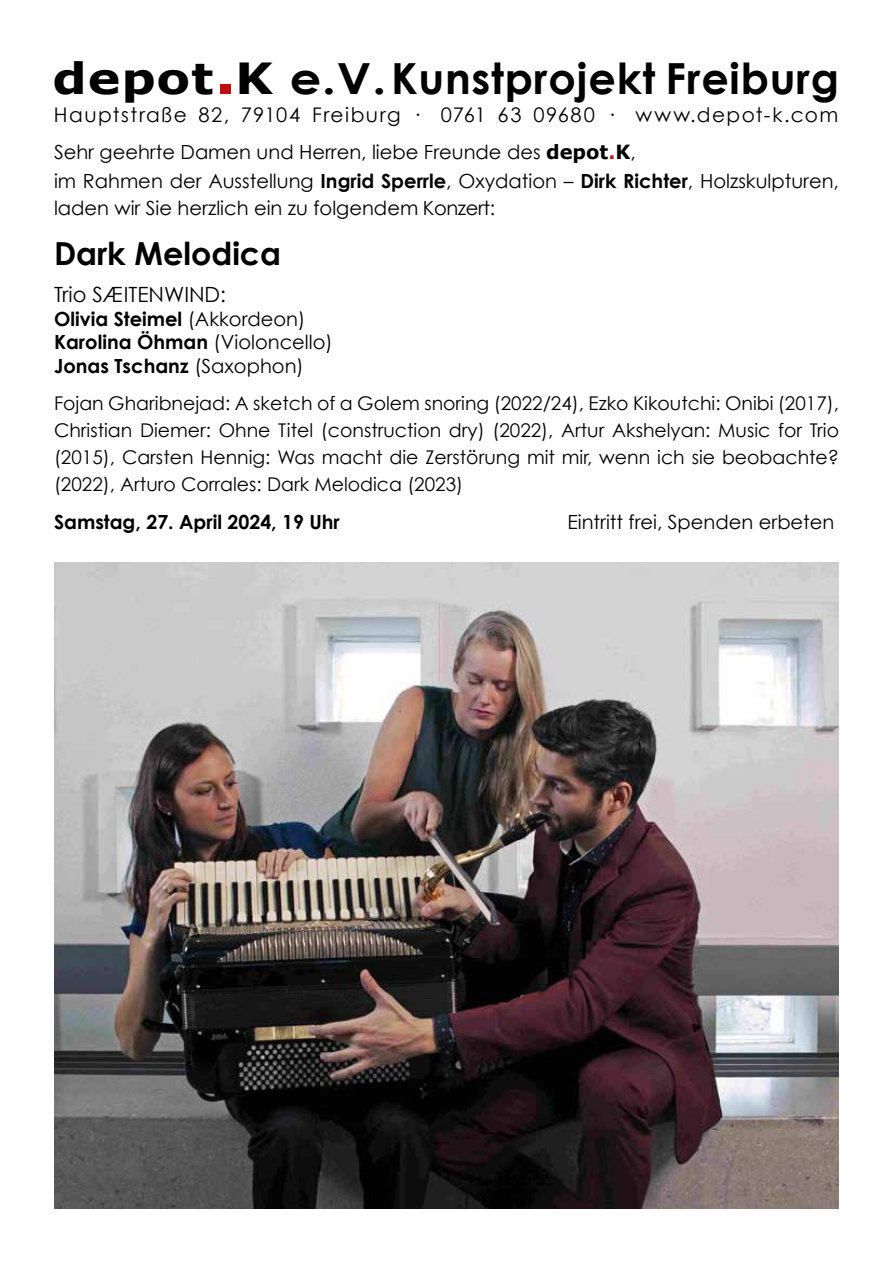
<style>
.page{position:relative;width:893px;height:1263px;background:#fff}
.page>*{position:absolute;margin:0;border:0;box-sizing:border-box;transform-origin:0 0}
.t1{font:700 42.9px "Century Gothic";letter-spacing:.02em;color:#000;scale:1.15 1}
.t2{font:700 31.8px "Century Gothic";color:#000}
.t3{font:21px "Century Gothic";color:#000}
.t4{font:20.1px "Century Gothic";letter-spacing:.07em;color:#000}
.t5{font:19.5px/27.8px "Century Gothic";color:#000}
.t6{font:700 19.5px/23.4px "Century Gothic";color:#000}
.t7{font:18.9px/27px "Century Gothic";color:#000;text-align:justify}
.s1{font-family:"Verdana"}
.s2{font-family:"Verdana";font-size:52.05px;color:#bd0e0d}
.s3{font-family:"Verdana";font-weight:700}
.s4{font-family:"Verdana";font-weight:700;color:#cd171a}
.s5{font-weight:700}
.s6{font-weight:400}
</style>
<div class="page">
<img style="left:54px;top:562px;width:785px;height:647px">
<h1 class="t1" style="left:53px;top:51px;width:685px"><span class="s1">depot</span><span class="s2">.</span><span class="s1">K</span> e.V.Kunstprojekt Freiburg</h1>
<p class="t4" style="left:54px;top:103px;width:786px">Hauptstraße 82, 79104 Freiburg · 0761 63 09680 · www.depot-k.com</p>
<p class="t5" style="left:54px;top:138px;width:786px">Sehr geehrte Damen und Herren, liebe Freunde des <span class="s3">depot</span><span class="s4">.</span><span class="s3">K</span>,<br>im Rahmen der Ausstellung <span class="s5">Ingrid Sperrle</span>, Oxydation – <span class="s5">Dirk Richter</span>, Holzskulpturen, laden wir Sie herzlich ein zu folgendem Konzert:</p>
<h2 class="t2" style="left:54px;top:234px;width:229px">Dark Melodica</h2>
<p class="t3" style="left:54px;top:282px;width:174px">Trio SÆITENWIND:</p>
<p class="t6" style="left:54px;top:306px;width:280px">Olivia Steimel <span class="s6">(Akkordeon)<br></span>Karolina Öhman <span class="s6">(Violoncello)<br></span>Jonas Tschanz <span class="s6">(Saxophon)</span></p>
<p class="t7" style="left:54px;top:389px;width:787px">Fojan Gharibnejad: A sketch of a Golem snoring (2022/24), Ezko Kikoutchi: Onibi (2017), Christian Diemer: Ohne Titel (construction dry) (2022), Artur Akshelyan: Music for Trio (2015), Carsten Hennig: Was macht die Zerstörung mit mir, wenn ich sie beobachte? (2022), Arturo Corrales: Dark Melodica (2023)</p>
<p class="t6" style="left:54px;top:509px;width:287px">Samstag, 27. April 2024, 19 Uhr</p>
<p class="t5" style="left:567px;top:507px;width:269px">Eintritt frei, Spenden erbeten</p>
</div>
